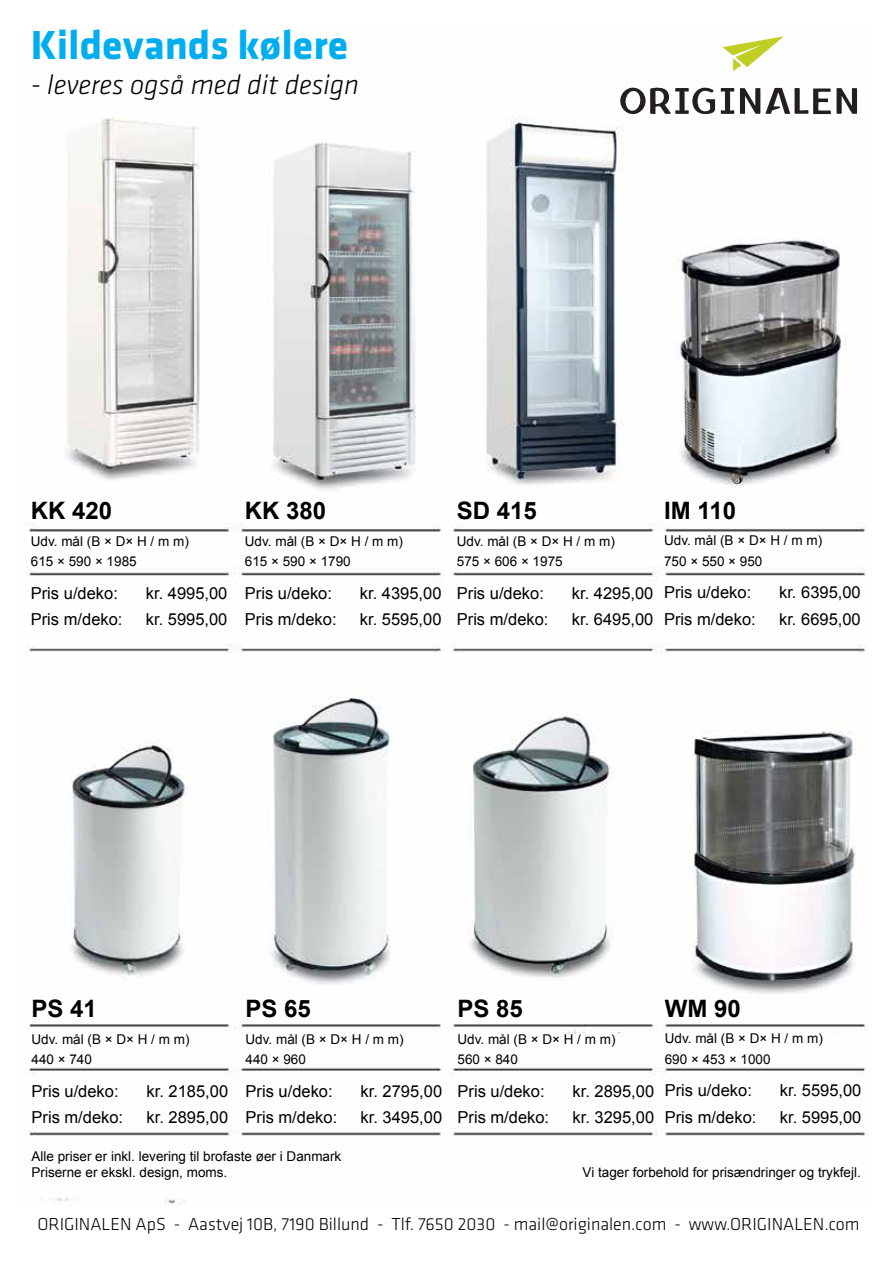
<style>
.page{position:relative;width:893px;height:1263px;background:#fff}
.page>*{position:absolute;margin:0;border:0;box-sizing:border-box;transform-origin:0 0}
.t1{font:700 42px "Klavika Basic";color:#00aeef}
.t2{font:italic 300 28.5px "Klavika Basic";color:#000}
.t3{font:700 24px "Arial";color:#000}
.t4{font:300 18px "Klavika Basic";color:#000}
.t5{font:16.5px/26.5px "Arial";color:#000}
.t6{font:13.5px/20.1px "Arial";color:#000}
</style>
<div class="page">
<img style="left:27px;top:87px;width:839px;height:1118px">
<svg style="left:721px;top:88px;width:13px;height:26px"></svg>
<svg style="left:740px;top:88px;width:117px;height:26px"></svg>
<svg style="left:620px;top:87px;width:95px;height:27px"></svg>
<svg style="left:722px;top:36px;width:62px;height:35px"></svg>
<h1 class="t1" style="left:31px;top:15px;width:319px">Kildevands kølere</h1>
<h2 class="t2" style="left:31px;top:67px;width:330px">- leveres også med dit design</h2>
<h3 class="t3" style="left:31px;top:495px;width:83px">KK 420</h3>
<p class="t6" style="left:31px;top:531px;width:160px">Udv. mål (B × D× H / m m)<br>615 × 590 × 1985</p>
<p class="t5" style="left:31px;top:580px;width:93px">Pris u/deko:<br>Pris m/deko:</p>
<p class="t5" style="left:146px;top:580px;width:83px">kr. 4995,00 kr. 5995,00</p>
<h3 class="t3" style="left:245px;top:495px;width:83px">KK 380</h3>
<p class="t6" style="left:245px;top:531px;width:160px">Udv. mål (B × D× H / m m)<br>615 × 590 × 1790</p>
<p class="t5" style="left:245px;top:580px;width:93px">Pris u/deko:<br>Pris m/deko:</p>
<p class="t5" style="left:360px;top:580px;width:83px">kr. 4395,00 kr. 5595,00</p>
<h3 class="t3" style="left:457px;top:495px;width:82px">SD 415</h3>
<p class="t6" style="left:457px;top:531px;width:160px">Udv. mål (B × D× H / m m)<br>575 × 606 × 1975</p>
<p class="t5" style="left:457px;top:580px;width:93px">Pris u/deko:<br>Pris m/deko:</p>
<p class="t5" style="left:572px;top:580px;width:83px">kr. 4295,00 kr. 6495,00</p>
<h3 class="t3" style="left:664px;top:494px;width:74px">IM 110</h3>
<p class="t6" style="left:664px;top:531px;width:160px">Udv. mål (B × D× H / m m)<br>750 × 550 × 950</p>
<p class="t5" style="left:664px;top:579px;width:93px">Pris u/deko:<br>Pris m/deko:</p>
<p class="t5" style="left:779px;top:579px;width:83px">kr. 6395,00 kr. 6695,00</p>
<h3 class="t3" style="left:32px;top:993px;width:67px">PS 41</h3>
<p class="t6" style="left:32px;top:1029px;width:160px">Udv. mål (B × D× H / m m)<br>440 × 740</p>
<p class="t5" style="left:32px;top:1078px;width:93px">Pris u/deko:<br>Pris m/deko:</p>
<p class="t5" style="left:147px;top:1078px;width:83px">kr. 2185,00 kr. 2895,00</p>
<h3 class="t3" style="left:246px;top:993px;width:67px">PS 65</h3>
<p class="t6" style="left:246px;top:1029px;width:160px">Udv. mål (B × D× H / m m)<br>440 × 960</p>
<p class="t5" style="left:246px;top:1078px;width:93px">Pris u/deko:<br>Pris m/deko:</p>
<p class="t5" style="left:361px;top:1078px;width:83px">kr. 2795,00 kr. 3495,00</p>
<p class="t6" style="left:32px;top:1148px;width:311px;line-height:16.2px">Alle priser er inkl. levering til brofaste øer i Danmark<br>Priserne er ekskl. design, moms.</p>
<h3 class="t3" style="left:457px;top:993px;width:67px">PS 85</h3>
<p class="t6" style="left:457px;top:1029px;width:160px">Udv. mål (B × D× H / m m)<br>560 × 840</p>
<p class="t5" style="left:457px;top:1078px;width:93px">Pris u/deko:<br>Pris m/deko:</p>
<p class="t5" style="left:572px;top:1078px;width:83px">kr. 2895,00 kr. 3295,00</p>
<h3 class="t3" style="left:665px;top:992px;width:78px">WM 90</h3>
<p class="t6" style="left:665px;top:1029px;width:160px">Udv. mål (B × D× H / m m)<br>690 × 453 × 1000</p>
<p class="t5" style="left:665px;top:1077px;width:93px">Pris u/deko:<br>Pris m/deko:</p>
<p class="t5" style="left:780px;top:1077px;width:83px">kr. 5595,00 kr. 5995,00</p>
<p class="t6" style="left:583px;top:1163px;width:280px">Vi tager forbehold for prisændringer og trykfejl.</p>
<p class="t4" style="left:37px;top:1214px;width:824px">ORIGINALEN ApS - Aastvej 10B, 7190 Billund - Tlf. 7650 2030 - mail@originalen.com - www.ORIGINALEN.com</p>
</div>
